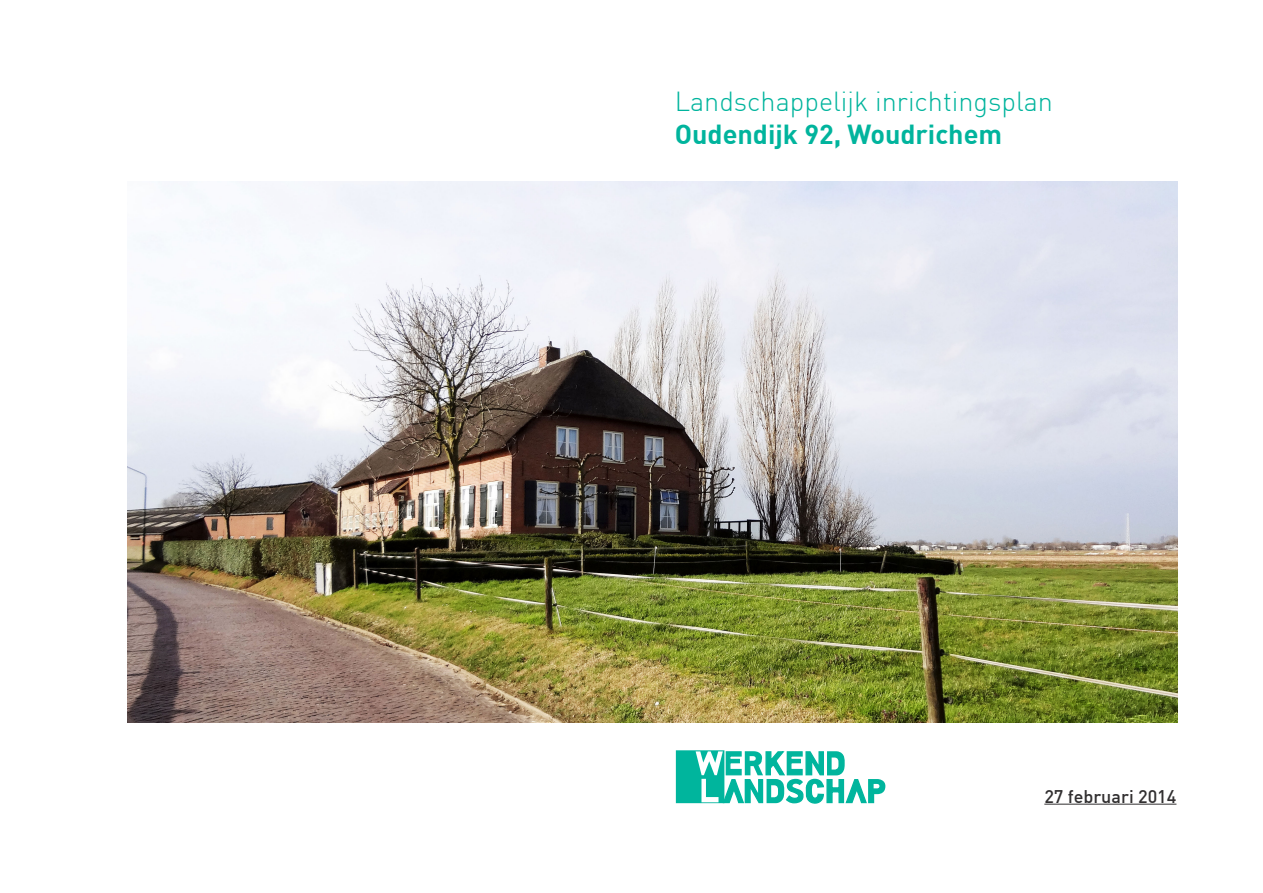
<style>
.page{position:relative;width:1263px;height:893px;background:#fff}
.page>*{position:absolute;margin:0;border:0;box-sizing:border-box;transform-origin:0 0}
.t1{font:300 27px "DIN";color:#00b49d}
.t2{font:700 27px "DIN";color:#00b49d}
.t3{font:500 18px "DIN";color:#312f30}
</style>
<div class="page">
<svg style="left:676px;top:750px;width:209px;height:54px"></svg>
<img style="left:128px;top:182px;width:1050px;height:541px">
<hr style="left:1044px;top:804px;width:132px;height:1px;background:#312f30">
<p class="t1" style="left:675px;top:85px;width:380px">Landschappelijk inrichtingsplan</p>
<p class="t2" style="left:675px;top:116px;width:329px">Oudendijk 92, Woudrichem</p>
<p class="t3" style="left:1044px;top:785px;width:134px">27 februari 2014</p>
</div>
